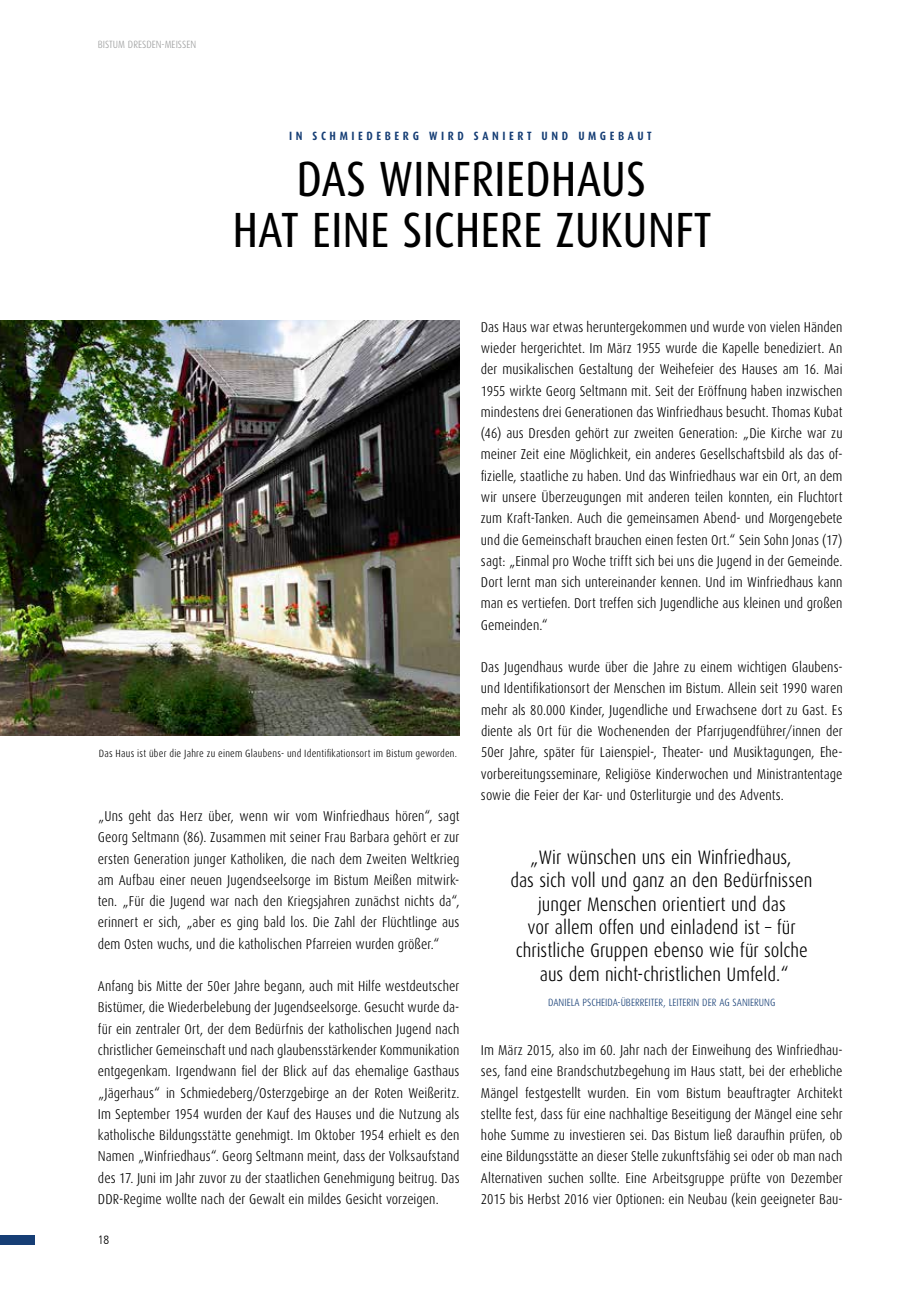
<style>
.page{position:relative;width:919px;height:1289px;background:#fff}
.page>*{position:absolute;margin:0;border:0;box-sizing:border-box;transform-origin:0 0}
.t1{font:49.5px/51px "Dax Condensed";color:#000;text-align:center}
.t2{font:300 19.5px/23.4px "Dax Condensed";color:#000;text-align:center}
.t3{font:300 14.25px/21.3px "Dax Condensed";letter-spacing:.005em;color:#000;text-align:justify}
.t4{font:700 12px "Dax Condensed";letter-spacing:.3em;color:#163e75}
.t5{font:300 condensed 12px "Frutiger LT";color:#000}
.t6{font:300 10.5px "Dax Condensed";letter-spacing:.025em;color:#000}
.t7{font:300 10.5px "Dax Condensed";color:#163e75}
.t8{font:300 10.5px "Dax Condensed";color:#9c9d9d}
</style>
<div class="page">
<div style="left:0;top:1235px;width:34px;height:9px;background:#163e75"></div>
<img style="left:0;top:320px;width:459px;height:416px">
<p class="t8" style="left:98px;top:39px;width:100px">BISTUM DRESDEN-MEISSEN</p>
<p class="t4" style="left:289px;top:129px;width:364px">IN SCHMIEDEBERG WIRD SANIERT UND UMGEBAUT</p>
<h1 class="t1" style="left:232px;top:154px;width:480px">DAS WINFRIEDHAUS<br>HAT EINE SICHERE ZUKUNFT</h1>
<p class="t6" style="left:99px;top:748px;width:359px">Das Haus ist über die Jahre zu einem Glaubens- und Identifikationsort im Bistum geworden.</p>
<p class="t3" style="left:98px;top:805px;width:363px">„Uns geht das Herz über, wenn wir vom Winfriedhaus hören“, sagt Georg Seltmann (86). Zusammen mit seiner Frau Barbara gehört er zur ersten Generation junger Katholiken, die nach dem Zweiten Weltkrieg am Aufbau einer neuen Jugendseelsorge im Bistum Meißen mitwirk&shy;ten. „Für die Jugend war nach den Kriegsjahren zunächst nichts da“, erinnert er sich, „aber es ging bald los. Die Zahl der Flüchtlinge aus dem Osten wuchs, und die katholischen Pfarreien wurden größer.“</p>
<p class="t3" style="left:98px;top:975px;width:363px">Anfang bis Mitte der 50er Jahre begann, auch mit Hilfe westdeutscher Bistümer, die Wiederbelebung der Jugendseelsorge. Gesucht wurde da&shy;für ein zentraler Ort, der dem Bedürfnis der katholischen Jugend nach christlicher Gemeinschaft und nach glaubensstärkender Kommunikation entgegenkam. Irgendwann fiel der Blick auf das ehemalige Gasthaus „Jägerhaus“ in Schmiedeberg/Osterzgebirge an der Roten Weißeritz.<br>Im September 1954 wurden der Kauf des Hauses und die Nutzung als katholische Bildungsstätte genehmigt. Im Oktober 1954 erhielt es den Namen „Winfriedhaus“. Georg Seltmann meint, dass der Volksaufstand des 17. Juni im Jahr zuvor zu der staatlichen Genehmigung beitrug. Das DDR-Regime wollte nach der Gewalt ein mildes Gesicht vorzeigen.</p>
<p class="t5" style="left:98px;top:1233px;width:13px">18</p>
<p class="t3" style="left:481px;top:316px;width:363px">Das Haus war etwas heruntergekommen und wurde von vielen Händen wieder hergerichtet. Im März 1955 wurde die Kapelle benediziert. An der musikalischen Gestaltung der Weihefeier des Hauses am 16. Mai 1955 wirkte Georg Seltmann mit. Seit der Eröffnung haben inzwischen mindestens drei Generationen das Winfriedhaus besucht. Thomas Kubat (46) aus Dresden gehört zur zweiten Generation: „Die Kirche war zu meiner Zeit eine Möglichkeit, ein anderes Gesellschaftsbild als das of&shy;fizielle, staatliche zu haben. Und das Winfriedhaus war ein Ort, an dem wir unsere Überzeugungen mit anderen teilen konnten, ein Fluchtort zum Kraft-Tanken. Auch die gemeinsamen Abend- und Morgengebete und die Gemeinschaft brauchen einen festen Ort.“ Sein Sohn Jonas (17) sagt: „Einmal pro Woche trifft sich bei uns die Jugend in der Gemeinde.<br>Dort lernt man sich untereinander kennen. Und im Winfriedhaus kann man es vertiefen. Dort treffen sich Jugendliche aus kleinen und großen Gemeinden.“</p>
<p class="t3" style="left:481px;top:656px;width:363px">Das Jugendhaus wurde über die Jahre zu einem wichtigen Glaubens&shy;und Identifikationsort der Menschen im Bistum. Allein seit 1990 waren mehr als 80.000 Kinder, Jugendliche und Erwachsene dort zu Gast. Es diente als Ort für die Wochenenden der Pfarrjugendführer/innen der 50er Jahre, später für Laienspiel-, Theater- und Musiktagungen, Ehe&shy;vorbereitungsseminare, Religiöse Kinderwochen und Ministrantentage sowie die Feier der Kar- und Osterliturgie und des Advents.</p>
<h2 class="t2" style="left:510px;top:845px;width:303px">„Wir wünschen uns ein Winfriedhaus,<br>das sich voll und ganz an den Bedürfnissen junger Menschen orientiert und das<br>vor allem offen und einladend ist – für christliche Gruppen ebenso wie für solche aus dem nicht-christlichen Umfeld.“</h2>
<p class="t7" style="left:548px;top:996px;width:229px">DANIELA PSCHEIDA-ÜBERREITER, LEITERIN DER AG SANIERUNG</p>
<p class="t3" style="left:481px;top:1039px;width:363px">Im März 2015, also im 60. Jahr nach der Einweihung des Winfriedhau&shy;ses, fand eine Brandschutzbegehung im Haus statt, bei der erhebliche Mängel festgestellt wurden. Ein vom Bistum beauftragter Architekt stellte fest, dass für eine nachhaltige Beseitigung der Mängel eine sehr hohe Summe zu investieren sei. Das Bistum ließ daraufhin prüfen, ob eine Bildungsstätte an dieser Stelle zukunftsfähig sei oder ob man nach Alternativen suchen sollte. Eine Arbeitsgruppe prüfte von Dezember 2015 bis Herbst 2016 vier Optionen: ein Neubau (kein geeigneter Bau-</p>
</div>
